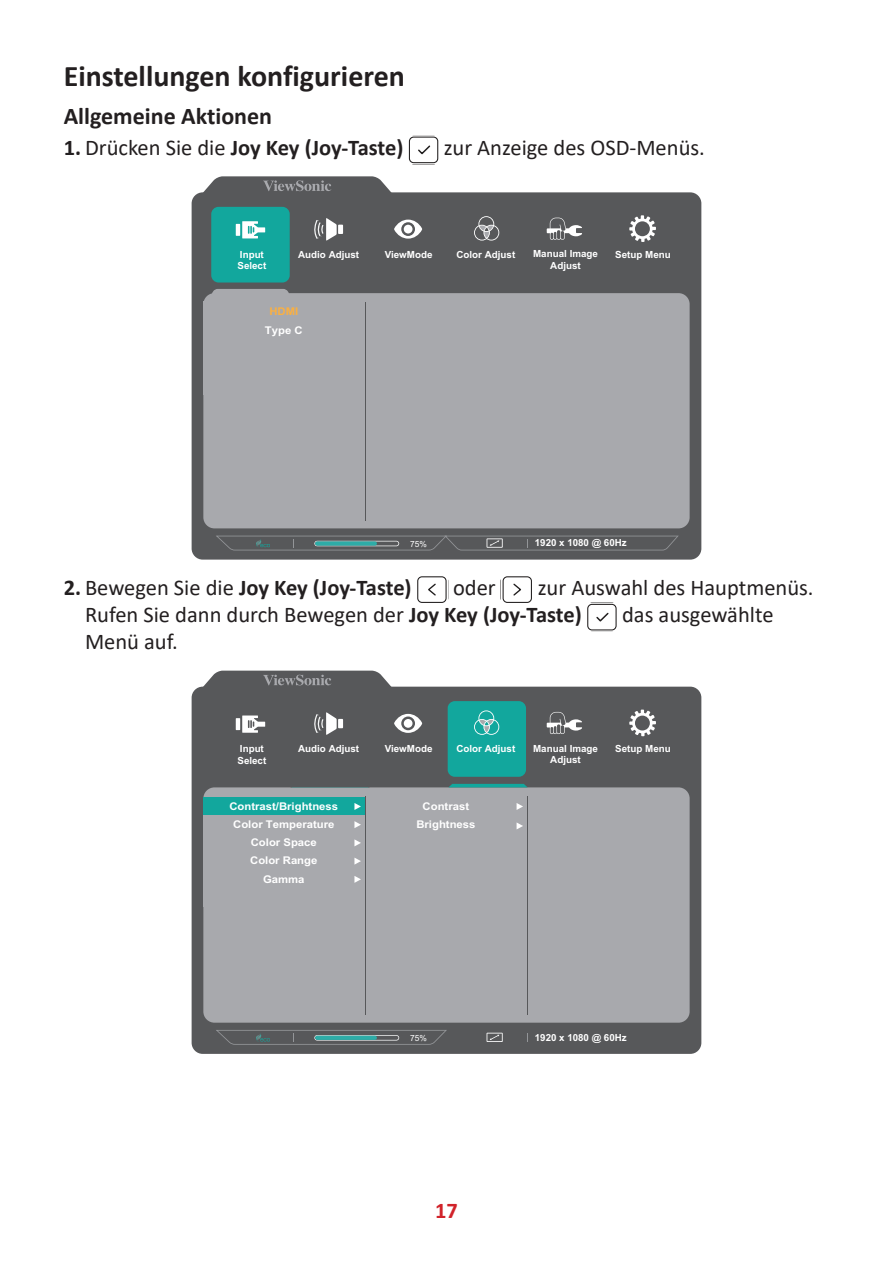
<style>
.page{position:relative;width:893px;height:1263px;background:#fff}
.page>*{position:absolute;margin:0;border:0;box-sizing:border-box;transform-origin:0 0}
.t1{font:700 30px "Calibri";color:#231f20}
.t2{font:700 24px "Calibri";color:#231f20}
.t3{font:22.5px/27px "Calibri";color:#231f20}
.t4{font:700 22.5px "Calibri";letter-spacing:-.01em;color:#231f20}
.t5{font:700 22.5px "Calibri";color:#d1232a}
.t6{font:700 10.65px/18.3px "Arial";color:#fff;text-align:center;scale:1.06 1}
.t7{font:700 10.65px "Arial";color:#fbb041;scale:1.06 1}
.t8{font:700 9.75px/11.7px "Arial";color:#fff}
.t9{font:8.4px "Arial";color:#fff}
.s1{font-weight:400}
.s2{font-weight:700}
</style>
<div class="page">
<svg style="left:412px;top:135px;width:23px;height:1px"></svg>
<div style="left:409px;top:137px;width:29px;height:26px;border:1px solid #211e1e;border-radius:4px"></div>
<svg style="left:418px;top:145px;width:13px;height:10px"></svg>
<div style="left:192px;top:192px;width:509px;height:368px;background:#57585a;border-radius:11px"></div>
<svg style="left:212px;top:289px;width:77px;height:4px"></svg>
<div style="left:203px;top:293px;width:487px;height:235px;background:#a8a9ad;border-radius:11px"></div>
<div style="left:211px;top:207px;width:79px;height:75px;background:#12a79d;border-radius:7px"></div>
<hr style="left:365px;top:302px;width:1px;height:218px;background:#57585a">
<svg style="left:216px;top:536px;width:462px;height:14px"></svg>
<svg style="left:198px;top:176px;width:198px;height:18px"></svg>
<svg style="left:629px;top:215px;width:27px;height:27px"></svg>
<svg style="left:394px;top:220px;width:28px;height:19px"></svg>
<div style="left:404px;top:225px;width:8px;height:8px;background:#fff;border-radius:50%"></div>
<svg style="left:547px;top:218px;width:35px;height:22px"></svg>
<hr style="left:236px;top:224px;width:4px;height:12px;background:#fff">
<svg style="left:242px;top:221px;width:23px;height:17px"></svg>
<div style="left:338px;top:225px;width:5px;height:9px;background:#fff"></div>
<svg style="left:314px;top:218px;width:23px;height:23px"></svg>
<svg style="left:474px;top:216px;width:25px;height:25px"></svg>
<div style="left:417px;top:576px;width:30px;height:27px;border:1px solid #211e1e;border-radius:4px"></div>
<svg style="left:428px;top:583px;width:8px;height:13px"></svg>
<div style="left:503px;top:576px;width:29px;height:27px;border:1px solid #211e1e;border-radius:4px"></div>
<svg style="left:513px;top:583px;width:8px;height:13px"></svg>
<svg style="left:591px;top:603px;width:22px;height:1px"></svg>
<div style="left:587px;top:604px;width:30px;height:26px;border:1px solid #211e1e;border-radius:4px"></div>
<svg style="left:596px;top:612px;width:13px;height:10px"></svg>
<div style="left:192px;top:687px;width:509px;height:367px;background:#57585a;border-radius:11px"></div>
<div style="left:203px;top:787px;width:487px;height:236px;background:#a8a9ad;border-radius:11px"></div>
<div style="left:448px;top:701px;width:78px;height:76px;background:#12a79d;border-radius:7px"></div>
<svg style="left:354px;top:876px;width:7px;height:7px"></svg>
<svg style="left:354px;top:857px;width:7px;height:8px"></svg>
<div style="left:203px;top:797px;width:162px;height:18px;background:#12a79d"></div>
<svg style="left:354px;top:803px;width:7px;height:7px"></svg>
<svg style="left:517px;top:803px;width:6px;height:7px"></svg>
<hr style="left:527px;top:796px;width:1px;height:218px;background:#57585a">
<hr style="left:365px;top:796px;width:1px;height:218px;background:#57585a">
<svg style="left:487px;top:1033px;width:16px;height:9px"></svg>
<svg style="left:216px;top:1030px;width:231px;height:15px"></svg>
<svg style="left:198px;top:671px;width:198px;height:17px"></svg>
<svg style="left:290px;top:787px;width:80px;height:1px"></svg>
<svg style="left:449px;top:784px;width:78px;height:3px"></svg>
<svg style="left:517px;top:823px;width:6px;height:6px"></svg>
<svg style="left:629px;top:710px;width:27px;height:26px"></svg>
<svg style="left:394px;top:714px;width:28px;height:19px"></svg>
<div style="left:404px;top:719px;width:8px;height:9px;background:#fff;border-radius:50%"></div>
<svg style="left:547px;top:712px;width:35px;height:22px"></svg>
<hr style="left:236px;top:718px;width:4px;height:12px;background:#fff">
<svg style="left:242px;top:715px;width:23px;height:18px"></svg>
<div style="left:338px;top:719px;width:5px;height:9px;background:#fff"></div>
<svg style="left:314px;top:712px;width:23px;height:23px"></svg>
<svg style="left:474px;top:710px;width:25px;height:25px"></svg>
<svg style="left:354px;top:839px;width:7px;height:7px"></svg>
<svg style="left:354px;top:821px;width:7px;height:7px"></svg>
<h1 class="t1" style="left:64px;top:55px;width:343px">Einstellungen konfigurieren</h1>
<h2 class="t2" style="left:64px;top:99px;width:210px">Allgemeine Aktionen</h2>
<h3 class="t4" style="left:64px;top:131px;width:341px">1. <span class="s1">Drücken Sie die</span> Joy Key (Joy-Taste)</h3>
<h3 class="t3" style="left:444px;top:133px;width:263px">zur Anzeige des OSD-Menüs.</h3>
<p class="t8" style="left:237px;top:248px;width:30px">Input<br>Select</p>
<p class="t8" style="left:298px;top:248px;width:63px">Audio Adjust</p>
<p class="t7" style="left:269px;top:304px;width:29px">HDMI</p>
<p class="t6" style="left:265px;top:321px;width:37px">Type C</p>
<p class="t8" style="left:385px;top:248px;width:49px">ViewMode</p>
<p class="t8" style="left:456px;top:248px;width:60px">Color Adjust</p>
<p class="t8" style="left:533px;top:248px;width:66px">Manual Image</p>
<p class="t8" style="left:615px;top:248px;width:57px">Setup Menu</p>
<p class="t8" style="left:550px;top:260px;width:32px">Adjust</p>
<p class="t9" style="left:410px;top:538px;width:18px">75%</p>
<p class="t8" style="left:535px;top:537px;width:93px">1920 x 1080 @ 60Hz</p>
<h3 class="t4" style="left:64px;top:572px;width:349px">2. <span class="s1">Bewegen Sie die</span> Joy Key (Joy-Taste)</h3>
<h3 class="t3" style="left:453px;top:574px;width:44px">oder</h3>
<h3 class="t3" style="left:85px;top:574px;width:730px;text-indent:453px">zur Auswahl des Hauptmenüs.<br>Rufen Sie dann durch Bewegen der <span class="s2">Joy Key (Joy-Taste)</span></h3>
<h3 class="t3" style="left:622px;top:601px;width:153px">das ausgewählte</h3>
<h3 class="t3" style="left:85px;top:628px;width:94px">Menü auf.</h3>
<p class="t8" style="left:385px;top:743px;width:49px">ViewMode</p>
<p class="t8" style="left:456px;top:743px;width:60px">Color Adjust</p>
<p class="t8" style="left:533px;top:742px;width:66px">Manual Image</p>
<p class="t8" style="left:615px;top:743px;width:57px">Setup Menu</p>
<p class="t8" style="left:550px;top:754px;width:32px">Adjust</p>
<p class="t8" style="left:237px;top:743px;width:30px">Input<br>Select</p>
<p class="t8" style="left:298px;top:743px;width:63px">Audio Adjust</p>
<p class="t6" style="left:229px;top:797px;width:104px">Contrast/Brightness<br>Color Temperature<br>Color Space<br>Color Range<br>Gamma</p>
<p class="t6" style="left:416px;top:797px;width:57px">Contrast<br>Brightness</p>
<p class="t9" style="left:410px;top:1032px;width:18px">75%</p>
<p class="t8" style="left:535px;top:1031px;width:93px">1920 x 1080 @ 60Hz</p>
<h3 class="t5" style="left:435px;top:1194px;width:24px">17</h3>
</div>
